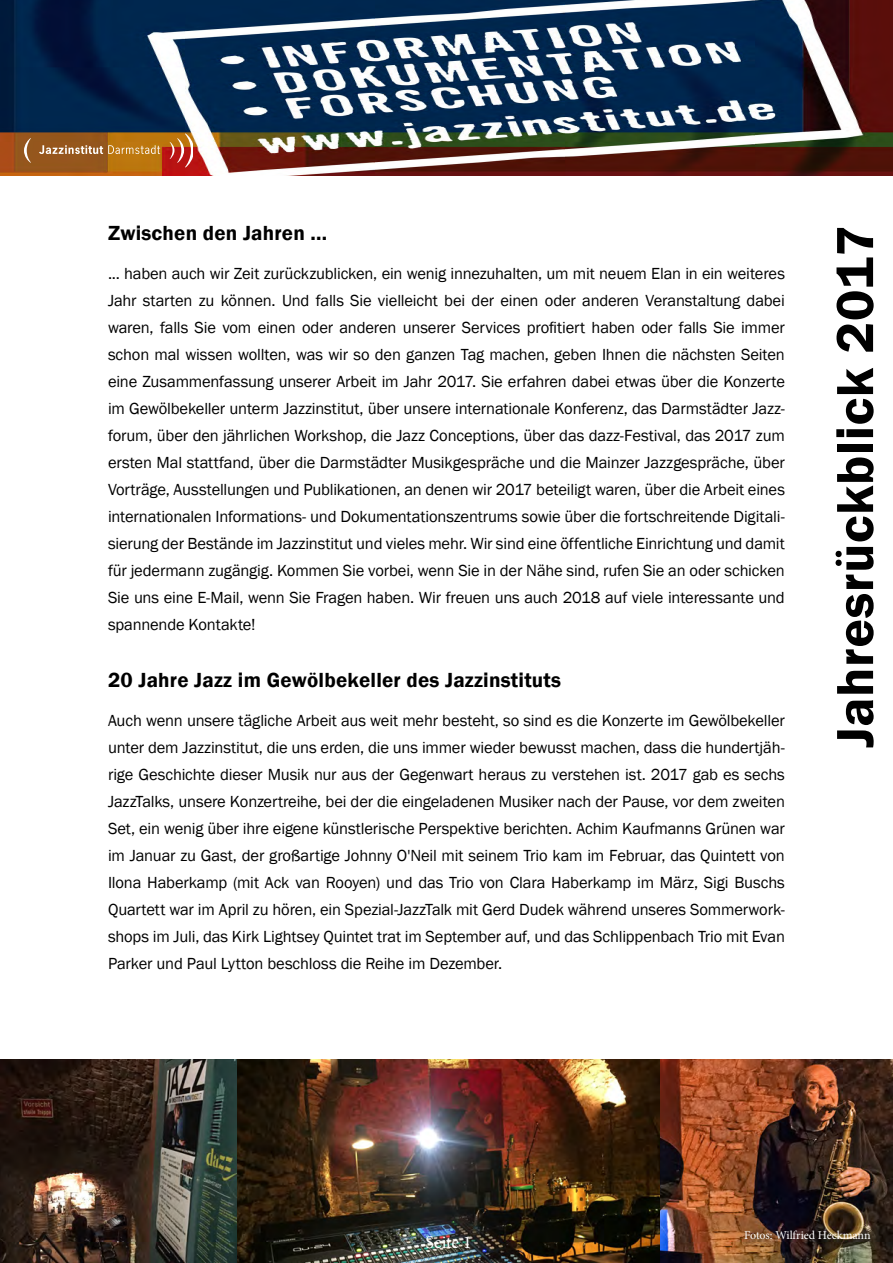
<style>
.page{position:relative;width:893px;height:1263px;background:#fff}
.page>*{position:absolute;margin:0;border:0;box-sizing:border-box;transform-origin:0 0}
.t1{font:600 54px "Franklin Gothic";letter-spacing:.01em;color:#000}
.Absatzformat_1{font:600 21px "Franklin Gothic";letter-spacing:.01em;color:#000}
.t2{font:18px "Minion Pro";letter-spacing:-.01em;color:#fff}
.t3{font:16.5px/27px "Franklin Gothic";letter-spacing:-.01em;color:#000;text-align:justify}
.t4{font:12px "Minion Pro";letter-spacing:-.005em;color:#fff}
</style>
<div class="page">
<img style="left:0;top:0;width:893px;height:176px">
<svg style="left:39px;top:145px;width:121px;height:9px"></svg>
<svg style="left:24px;top:138px;width:7px;height:25px"></svg>
<svg style="left:170px;top:134px;width:23px;height:33px"></svg>
<img style="left:0;top:1059px;width:893px;height:204px">
<p class="Absatzformat_1" style="left:108px;top:220px;width:221px">Zwischen den Jahren ...</p>
<p class="t3" style="left:108px;top:260px;width:678px">... haben auch wir Zeit zurückzublicken, ein wenig innezuhalten, um mit neuem Elan in ein weiteres Jahr starten zu können. Und falls Sie vielleicht bei der einen oder anderen Veranstaltung dabei waren, falls Sie vom einen oder anderen unserer Services profitiert haben oder falls Sie immer schon mal wissen wollten, was wir so den ganzen Tag machen, geben Ihnen die nächsten Seiten eine Zusammenfassung unserer Arbeit im Jahr 2017. Sie erfahren dabei etwas über die Konzerte im Gewölbekeller unterm Jazzinstitut, über unsere internationale Konferenz, das Darmstädter Jazz&shy;forum, über den jährlichen Workshop, die Jazz Conceptions, über das dazz-Festival, das 2017 zum ersten Mal stattfand, über die Darmstädter Musikgespräche und die Mainzer Jazzgespräche, über Vorträge, Ausstellungen und Publikationen, an denen wir 2017 beteiligt waren, über die Arbeit eines internationalen Informations- und Dokumentationszentrums sowie über die fortschreitende Digitali&shy;sierung der Bestände im Jazzinstitut und vieles mehr. Wir sind eine öffentliche Einrichtung und damit für jedermann zugängig. Kommen Sie vorbei, wenn Sie in der Nähe sind, rufen Sie an oder schicken Sie uns eine E-Mail, wenn Sie Fragen haben. Wir freuen uns auch 2018 auf viele interessante und spannende Kontakte!</p>
<p class="Absatzformat_1" style="left:108px;top:667px;width:454px">20 Jahre Jazz im Gewölbekeller des Jazzinstituts</p>
<p class="t3" style="left:108px;top:707px;width:678px">Auch wenn unsere tägliche Arbeit aus weit mehr besteht, so sind es die Konzerte im Gewölbekeller unter dem Jazzinstitut, die uns erden, die uns immer wieder bewusst machen, dass die hundertjäh&shy;rige Geschichte dieser Musik nur aus der Gegenwart heraus zu verstehen ist. 2017 gab es sechs JazzTalks, unsere Konzertreihe, bei der die eingeladenen Musiker nach der Pause, vor dem zweiten Set, ein wenig über ihre eigene künstlerische Perspektive berichten. Achim Kaufmanns Grünen war im Januar zu Gast, der großartige Johnny O'Neil mit seinem Trio kam im Februar, das Quintett von Ilona Haberkamp (mit Ack van Rooyen) und das Trio von Clara Haberkamp im März, Sigi Buschs Quartett war im April zu hören, ein Spezial-JazzTalk mit Gerd Dudek während unseres Sommerwork&shy;shops im Juli, das Kirk Lightsey Quintet trat im September auf, und das Schlippenbach Trio mit Evan Parker und Paul Lytton beschloss die Reihe im Dezember.</p>
<h1 class="t1" style="left:822px;top:748px;width:524px;rotate:-90deg">Jahresrückblick 2017</h1>
<p class="t2" style="left:425px;top:1230px;width:48px">Seite 1</p>
<p class="t4" style="left:744px;top:1227px;width:128px">Fotos: Wilfried Heckmann</p>
</div>
